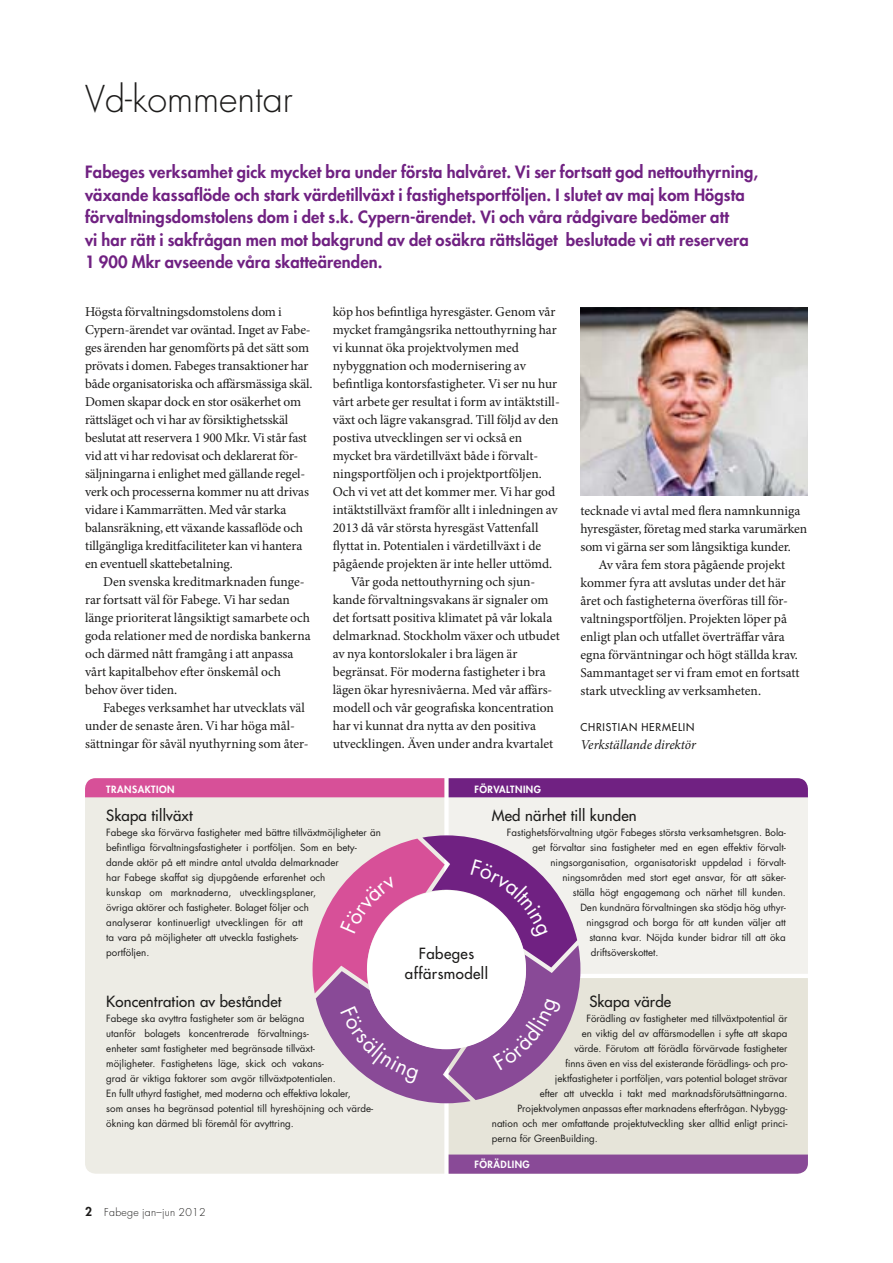
<style>
.page{position:relative;width:893px;height:1263px;background:#fff}
.page>*{position:absolute;margin:0;border:0;box-sizing:border-box;transform-origin:0 0}
.t1{font:300 36px "Futura Std";color:#1c1b1a}
.t2{font:800 16.5px/22.5px "Futura Std";letter-spacing:.01em;color:#702182}
.t3{font:500 15px "Futura Std";letter-spacing:.01em;color:#1c1b1a}
.t4{font:500 15px/20.2px "Futura Std";letter-spacing:.03em;color:#1c1b1a;text-align:center}
.t5{font:13.5px/18px "Minion Pro";letter-spacing:-.005em;color:#1c1b1a}
.t6{font:italic 13.5px "Minion Pro";letter-spacing:-.01em;color:#1c1b1a}
.t7{font:300 10.5px "Futura Std";letter-spacing:.03em;color:#1c1b1a}
.t8{font:500 10.5px "Futura Std";letter-spacing:.075em;color:#1c1b1a}
.t9{font:9.75px/15px "Futura Std";color:#1c1b1a}
.t10{font:800 9.75px "Futura Std";letter-spacing:.05em;color:#fff}
.s1{font-weight:800;font-size:12px}
</style>
<div class="page">
<img style="left:580px;top:307px;width:228px;height:188px">
<div style="left:85px;top:797px;width:359px;height:170px;background:#edece5"></div>
<div style="left:449px;top:797px;width:359px;height:177px;background:#f2f1ed"></div>
<svg style="left:85px;top:778px;width:723px;height:19px;background:#a53c8f"></svg>
<div style="left:85px;top:967px;width:359px;height:207px;background:#edece5"></div>
<div style="left:449px;top:978px;width:359px;height:176px;background:#e6e4d9"></div>
<svg style="left:449px;top:1154px;width:359px;height:20px;background:#8d519a"></svg>
<svg style="left:313px;top:835px;width:267px;height:268px"></svg>
<h1 class="t1" style="left:85px;top:77px;width:209px">Vd-kommentar</h1>
<p class="t2" style="left:85px;top:161px;width:675px">Fabeges verksamhet gick mycket bra under första halvåret. Vi ser fortsatt god nettouthyrning, växande kassaflöde och stark värdetillväxt i fastighetsportföljen. I slutet av maj kom Högsta förvaltningsdomstolens dom i det s.k. Cypern-ärendet. Vi och våra rådgivare bedömer att<br>vi har rätt i sakfrågan men mot bakgrund av det osäkra rättsläget beslutade vi att reservera 1 900 Mkr avseende våra skatteärenden.</p>
<p class="t5" style="left:85px;top:303px;width:229px">Högsta förvaltningsdomstolens dom i Cypern-ärendet var oväntad. Inget av Fabe&shy;ges ärenden har genomförts på det sätt som prövats i domen. Fabeges transaktioner har både organisatoriska och affärsmässiga skäl.<br>Domen skapar dock en stor osäkerhet om rättsläget och vi har av försiktighetsskäl beslutat att reservera 1 900 Mkr. Vi står fast vid att vi har redovisat och deklarerat för&shy;säljningarna i enlighet med gällande regel&shy;verk och processerna kommer nu att drivas vidare i Kammarrätten. Med vår starka balansräkning, ett växande kassaflöde och tillgängliga kreditfaciliteter kan vi hantera en eventuell skattebetalning.</p>
<p class="t5" style="left:85px;top:573px;width:227px;text-indent:18px">Den svenska kreditmarknaden funge&shy;rar fortsatt väl för Fabege. Vi har sedan länge prioriterat långsiktigt samarbete och goda relationer med de nordiska bankerna och därmed nått framgång i att anpassa vårt kapitalbehov efter önskemål och behov över tiden.</p>
<p class="t5" style="left:85px;top:699px;width:225px;text-indent:18px">Fabeges verksamhet har utvecklats väl under de senaste åren. Vi har höga mål&shy;sättningar för såväl nyuthyrning som åter-</p>
<p class="t5" style="left:333px;top:303px;width:224px">köp hos befintliga hyresgäster. Genom vår</p>
<p class="t5" style="left:333px;top:321px;width:226px">mycket framgångsrika nettouthyrning har</p>
<p class="t5" style="left:333px;top:339px;width:188px">vi kunnat öka projektvolymen med</p>
<p class="t5" style="left:333px;top:357px;width:195px">nybyggnation och modernisering av</p>
<p class="t5" style="left:333px;top:375px;width:226px">befintliga kontorsfastigheter. Vi ser nu hur</p>
<p class="t5" style="left:333px;top:393px;width:229px">vårt arbete ger resultat i form av intäktstill-</p>
<p class="t5" style="left:333px;top:411px;width:227px">växt och lägre vakansgrad. Till följd av den</p>
<p class="t5" style="left:333px;top:429px;width:191px">postiva utvecklingen ser vi också en</p>
<p class="t5" style="left:333px;top:447px;width:207px">mycket bra värdetillväxt både i förvalt-</p>
<p class="t5" style="left:333px;top:465px;width:211px">ningsportföljen och i projektportföljen.</p>
<p class="t5" style="left:333px;top:483px;width:224px">Och vi vet att det kommer mer. Vi har god</p>
<p class="t5" style="left:333px;top:501px;width:227px">intäktstillväxt framför allt i inledningen av</p>
<p class="t5" style="left:333px;top:519px;width:207px">2013 då vår största hyresgäst Vattenfall</p>
<p class="t5" style="left:333px;top:537px;width:210px">flyttat in. Potentialen i värdetillväxt i de</p>
<p class="t5" style="left:333px;top:555px;width:221px">pågående projekten är inte heller uttömd.</p>
<p class="t5" style="left:351px;top:573px;width:186px">Vår goda nettouthyrning och sjun-</p>
<p class="t5" style="left:333px;top:591px;width:217px">kande förvaltningsvakans är signaler om</p>
<p class="t5" style="left:333px;top:609px;width:221px">det fortsatt positiva klimatet på vår lokala</p>
<p class="t5" style="left:333px;top:627px;width:229px">delmarknad. Stockholm växer och utbudet</p>
<p class="t5" style="left:333px;top:644px;width:186px">av nya kontorslokaler i bra lägen är</p>
<p class="t5" style="left:333px;top:662px;width:215px">begränsat. För moderna fastigheter i bra</p>
<p class="t5" style="left:333px;top:680px;width:221px">lägen ökar hyresnivåerna. Med vår affärs-</p>
<p class="t5" style="left:333px;top:698px;width:223px">modell och vår geografiska koncentration</p>
<p class="t5" style="left:333px;top:716px;width:205px">har vi kunnat dra nytta av den positiva</p>
<p class="t5" style="left:333px;top:734px;width:222px">utvecklingen. Även under andra kvartalet</p>
<p class="t5" style="left:580px;top:502px;width:221px">tecknade vi avtal med flera namnkunniga</p>
<p class="t5" style="left:580px;top:520px;width:228px">hyresgäster, företag med starka varumärken</p>
<p class="t5" style="left:580px;top:538px;width:212px">som vi gärna ser som långsiktiga kunder.</p>
<p class="t5" style="left:598px;top:556px;width:188px">Av våra fem stora pågående projekt</p>
<p class="t5" style="left:580px;top:574px;width:207px">kommer fyra att avslutas under det här</p>
<p class="t5" style="left:580px;top:592px;width:209px">året och fastigheterna överföras till för-</p>
<p class="t5" style="left:580px;top:610px;width:208px">valtningsportföljen. Projekten löper på</p>
<p class="t5" style="left:580px;top:628px;width:206px">enligt plan och utfallet överträffar våra</p>
<p class="t5" style="left:580px;top:646px;width:219px">egna förväntningar och högt ställda krav.</p>
<p class="t5" style="left:580px;top:664px;width:221px">Sammantaget ser vi fram emot en fortsatt</p>
<p class="t5" style="left:580px;top:682px;width:182px">stark utveckling av verksamheten.</p>
<p class="t8" style="left:580px;top:720px;width:113px">Christian Hermelin</p>
<p class="t6" style="left:580px;top:735px;width:117px">Verkställande direktör</p>
<p class="t10" style="left:106px;top:783px;width:70px">TRANSAKTION</p>
<p class="t10" style="left:474px;top:783px;width:8px">förva</p>
<p class="t10" style="left:506px;top:783px;width:11px">ltnin</p>
<p class="t10" style="left:534px;top:783px;width:9px">g</p>
<p class="t3" style="left:106px;top:806px;width:88px">Skapa tillväxt</p>
<p class="t9" style="left:106px;top:825px;width:276px">Fabege ska förvärva fastigheter med bättre tillväxtmöjligheter än befintliga förvaltningsfastigheter i portföljen. Som en bety&shy;dande aktör på ett mindre antal utvalda delmarknader<br>har Fabege skaffat sig djupgående erfarenhet och<br>kunskap om marknaderna, utvecklingsplaner,<br>övriga aktörer och fastigheter. Bolaget följer och<br>analyserar kontinuerligt utvecklingen för att<br>ta vara på möjligheter att utveckla fastighets-<br>portföljen.</p>
<p class="t3" style="left:106px;top:992px;width:177px">Koncentration av beståndet</p>
<p class="t9" style="left:106px;top:1011px;width:268px">Fabege ska avyttra fastigheter som är belägna<br>utanför bolagets koncentrerade förvaltnings-<br>enheter samt fastigheter med begränsade tillväxt-<br>möjligheter. Fastighetens läge, skick och vakans-<br>grad är viktiga faktorer som avgör tillväxtpotentialen.<br>En fullt uthyrd fastighet, med moderna och effektiva lokaler,<br>som anses ha begränsad potential till hyreshöjning och värde&shy;ökning kan därmed bli föremål för avyttring.</p>
<p class="t7" style="left:85px;top:1206px;width:122px"><span class="s1">2</span> Fabege jan–jun 2012</p>
<p class="t3" style="left:492px;top:806px;width:146px">Med närhet till kunden</p>
<p class="t9" style="left:507px;top:825px;width:281px">Fastighetsförvaltning utgör Fabeges största verksamhetsgren. Bola-</p>
<p class="t9" style="left:532px;top:840px;width:255px">get förvaltar sina fastigheter med en egen effektiv förvalt-</p>
<p class="t9" style="left:550px;top:855px;width:237px">ningsorganisation, organisatoriskt uppdelad i förvalt-</p>
<p class="t9" style="left:562px;top:870px;width:225px">ningsområden med stort eget ansvar, för att säker-</p>
<p class="t9" style="left:573px;top:885px;width:214px">ställa högt engagemang och närhet till kunden.</p>
<p class="t9" style="left:580px;top:900px;width:207px">Den kundnära förvaltningen ska stödja hög uthyr-</p>
<p class="t9" style="left:586px;top:915px;width:201px">ningsgrad och borga för att kunden väljer att</p>
<p class="t9" style="left:589px;top:930px;width:198px">stanna kvar. Nöjda kunder bidrar till att öka</p>
<p class="t9" style="left:591px;top:945px;width:69px">driftsöverskottet.</p>
<p class="t4" style="left:405px;top:943px;width:85px">Fabeges affärsmodell</p>
<p class="t3" style="left:589px;top:992px;width:83px">Skapa värde</p>
<p class="t9" style="left:586px;top:1011px;width:203px">Förädling av fastigheter med tillväxtpotential är</p>
<p class="t9" style="left:582px;top:1026px;width:207px">en viktig del av affärsmodellen i syfte att skapa</p>
<p class="t9" style="left:574px;top:1041px;width:215px">värde. Förutom att förädla förvärvade fastigheter</p>
<p class="t9" style="left:565px;top:1056px;width:223px">finns även en viss del existerande förädlings- och pro-</p>
<p class="t9" style="left:555px;top:1071px;width:234px">jektfastigheter i portföljen, vars potential bolaget strävar</p>
<p class="t9" style="left:540px;top:1086px;width:249px">efter att utveckla i takt med marknadsförutsättningarna.</p>
<p class="t9" style="left:517px;top:1101px;width:271px">Projektvolymen anpassas efter marknadens efterfrågan. Nybygg-</p>
<p class="t9" style="left:492px;top:1116px;width:297px">nation och mer omfattande projektutveckling sker alltid enligt princi-</p>
<p class="t9" style="left:492px;top:1131px;width:108px">perna för GreenBuilding.</p>
<p class="t10" style="left:474px;top:1158px;width:57px">Förädling</p>
</div>
